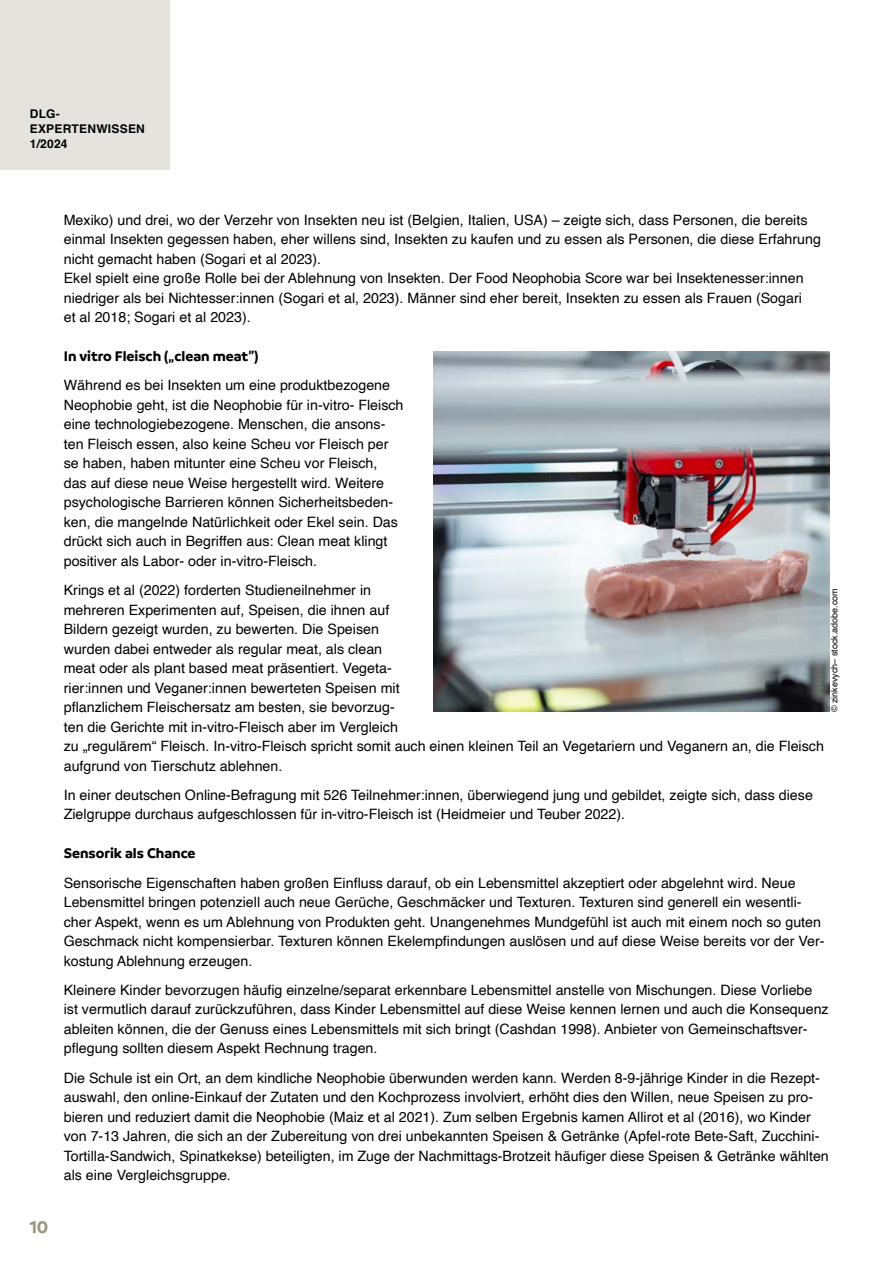
<style>
.page{position:relative;width:893px;height:1263px;background:#fff}
.page>*{position:absolute;margin:0;border:0;box-sizing:border-box;transform-origin:0 0}
.t1{font:700 18px "Branding";color:#9b9583}
.Ü2{font:700 15px "Branding";color:#000}
.Fliesstext_9_5pt_Abstand{font:14.25px/19.5px "Helvetica";color:#000}
.t2{font:700 12px/15px "Helvetica";letter-spacing:.02em;color:#000}
.Foto{font:9px "Helvetica";color:#000}
</style>
<div class="page">
<div style="left:0;top:0;width:170px;height:170px;background:#e5e3dd"></div>
<img style="left:434px;top:351px;width:395px;height:361px">
<p class="t2" style="left:30px;top:107px;width:117px">DLG-<br>EXPERTENWISSEN<br>1/2024</p>
<p class="t1" style="left:30px;top:1217px;width:20px">10</p>
<p class="Fliesstext_9_5pt_Abstand" style="left:64px;top:210px;width:759px">Mexiko) und drei, wo der Verzehr von Insekten neu ist (Belgien, Italien, USA) – zeigte sich, dass Personen, die bereits einmal Insekten gegessen haben, eher willens sind, Insekten zu kaufen und zu essen als Personen, die diese Erfahrung nicht gemacht haben (Sogari et al 2023).<br>Ekel spielt eine große Rolle bei der Ablehnung von Insekten. Der Food Neophobia Score war bei Insektenesser:innen niedriger als bei Nichtesser:innen (Sogari et al, 2023). Männer sind eher bereit, Insekten zu essen als Frauen (Sogari<br>et al 2018; Sogari et al 2023).</p>
<p class="Ü2" style="left:64px;top:347px;width:196px">In vitro Fleisch („clean meat”)</p>
<p class="Fliesstext_9_5pt_Abstand" style="left:64px;top:376px;width:341px">Während es bei Insekten um eine produktbezogene Neophobie geht, ist die Neophobie für in-vitro- Fleisch eine technologiebezogene. Menschen, die ansons&shy;ten Fleisch essen, also keine Scheu vor Fleisch per se haben, haben mitunter eine Scheu vor Fleisch, das auf diese neue Weise hergestellt wird. Weitere psychologische Barrieren können Sicherheitsbeden&shy;ken, die mangelnde Natürlichkeit oder Ekel sein. Das drückt sich auch in Begriffen aus: Clean meat klingt positiver als Labor- oder in-vitro-Fleisch.</p>
<p class="Fliesstext_9_5pt_Abstand" style="left:64px;top:581px;width:762px">Krings et al (2022) forderten Studieneilnehmer in<br>mehreren Experimenten auf, Speisen, die ihnen auf<br>Bildern gezeigt wurden, zu bewerten. Die Speisen<br>wurden dabei entweder als regular meat, als clean<br>meat oder als plant based meat präsentiert. Vegeta-<br>rier:innen und Veganer:innen bewerteten Speisen mit<br>pflanzlichem Fleischersatz am besten, sie bevorzug-<br>ten die Gerichte mit in-vitro-Fleisch aber im Vergleich<br>zu „regulärem“ Fleisch. In-vitro-Fleisch spricht somit auch einen kleinen Teil an Vegetariern und Veganern an, die Fleisch aufgrund von Tierschutz ablehnen.</p>
<p class="Fliesstext_9_5pt_Abstand" style="left:64px;top:785px;width:751px">In einer deutschen Online-Befragung mit 526 Teilnehmer:innen, überwiegend jung und gebildet, zeigte sich, dass diese<br>Zielgruppe durchaus aufgeschlossen für in-vitro-Fleisch ist (Heidmeier und Teuber 2022).</p>
<p class="Ü2" style="left:64px;top:845px;width:133px">Sensorik als Chance</p>
<p class="Fliesstext_9_5pt_Abstand" style="left:64px;top:873px;width:762px">Sensorische Eigenschaften haben großen Einfluss darauf, ob ein Lebensmittel akzeptiert oder abgelehnt wird. Neue Lebensmittel bringen potenziell auch neue Gerüche, Geschmäcker und Texturen. Texturen sind generell ein wesentli&shy;cher Aspekt, wenn es um Ablehnung von Produkten geht. Unangenehmes Mundgefühl ist auch mit einem noch so guten Geschmack nicht kompensierbar. Texturen können Ekelempfindungen auslösen und auf diese Weise bereits vor der Ver&shy;kostung Ablehnung erzeugen.</p>
<p class="Fliesstext_9_5pt_Abstand" style="left:64px;top:980px;width:766px">Kleinere Kinder bevorzugen häufig einzelne/separat erkennbare Lebensmittel anstelle von Mischungen. Diese Vorliebe ist vermutlich darauf zurückzuführen, dass Kinder Lebensmittel auf diese Weise kennen lernen und auch die Konsequenz ableiten können, die der Genuss eines Lebensmittels mit sich bringt (Cashdan 1998). Anbieter von Gemeinschaftsver&shy;pflegung sollten diesem Aspekt Rechnung tragen.</p>
<p class="Fliesstext_9_5pt_Abstand" style="left:64px;top:1068px;width:767px">Die Schule ist ein Ort, an dem kindliche Neophobie überwunden werden kann. Werden 8-9-jährige Kinder in die Rezept&shy;auswahl, den online-Einkauf der Zutaten und den Kochprozess involviert, erhöht dies den Willen, neue Speisen zu pro&shy;bieren und reduziert damit die Neophobie (Maiz et al 2021). Zum selben Ergebnis kamen Allirot et al (2016), wo Kinder von 7-13 Jahren, die sich an der Zubereitung von drei unbekannten Speisen &amp; Getränke (Apfel-rote Bete-Saft, Zucchini-Tortilla-Sandwich, Spinatkekse) beteiligten, im Zuge der Nachmittags-Brotzeit häufiger diese Speisen &amp; Getränke wählten als eine Vergleichsgruppe.</p>
<p class="Foto" style="left:827px;top:712px;width:125px;rotate:-90deg">© zinkevych– stock.adobe.com</p>
</div>
